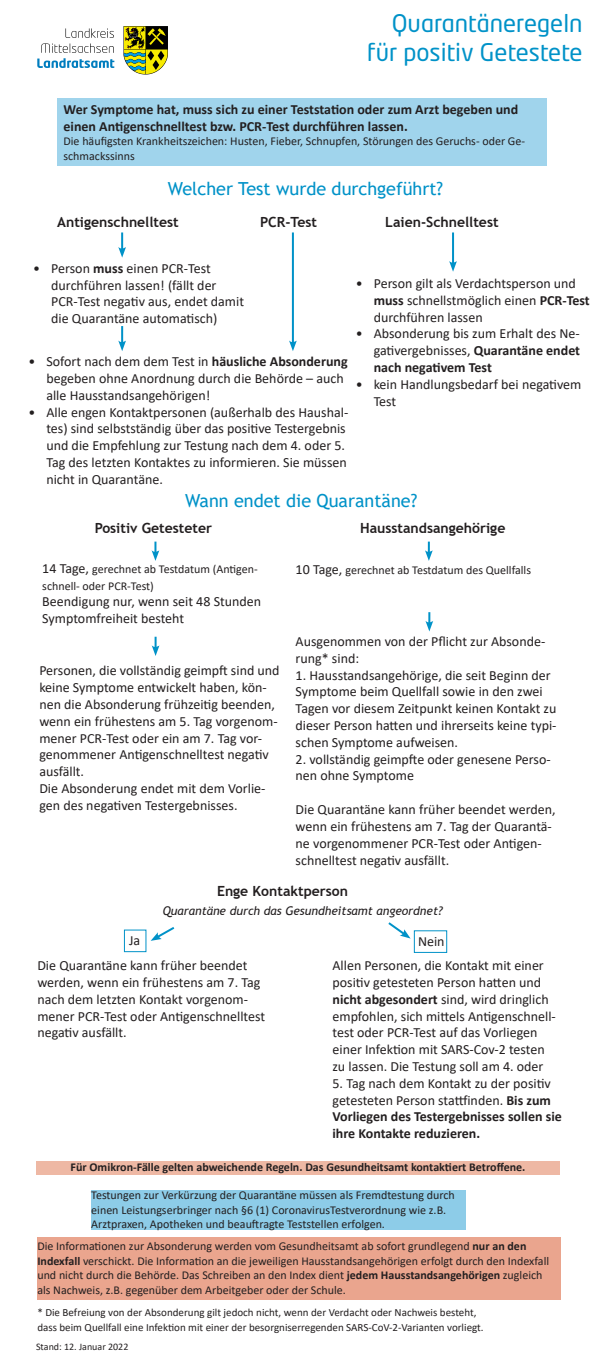
<style>
.page{position:relative;width:596px;height:1370px;background:#fff}
.page>*{position:absolute;margin:0;border:0;box-sizing:border-box;transform-origin:0 0}
.t1{font:24px "Neo Tech Std";color:#0092c8}
.t2{font:18px "Trebuchet MS";color:#0092c8}
.t3{font:14px/16.8px "Calibri";color:#231f20}
.t4{font:700 14px/16.8px "Calibri";color:#231f20}
.t5{font:700 14px "Trebuchet MS";color:#231f20}
.t6{font:12px/14.4px "Calibri";color:#231f20}
.t7{font:700 12px "Calibri";color:#231f20}
.t8{font:italic 12px "Trebuchet MS";color:#231f20}
.t9{font:11px "Calibri";color:#231f20}
.t10{font:10px "Calibri";color:#231f20}
.s1{font-weight:700}
.s2{font-size:14px}
.s3{font-weight:400}
</style>
<div class="page">
<svg style="left:123px;top:26px;width:45px;height:48px;background:#858a2b"></svg>
<svg style="left:37px;top:28px;width:77px;height:40px"></svg>
<svg style="left:388px;top:922px;width:22px;height:16px"></svg>
<svg style="left:151px;top:541px;width:8px;height:20px"></svg>
<hr style="left:292px;top:232px;width:2px;height:112px;background:#0092c8">
<svg style="left:289px;top:340px;width:7px;height:11px"></svg>
<svg style="left:118px;top:232px;width:8px;height:25px"></svg>
<svg style="left:118px;top:326px;width:8px;height:25px"></svg>
<hr style="left:451px;top:232px;width:2px;height:33px;background:#0092c8">
<svg style="left:449px;top:261px;width:7px;height:11px"></svg>
<div style="left:413px;top:930px;width:34px;height:22px;border:1px solid #0092c8"></div>
<svg style="left:425px;top:541px;width:7px;height:20px"></svg>
<div style="left:37px;top:1236px;width:524px;height:62px;background:#eaa58e"></div>
<svg style="left:152px;top:636px;width:7px;height:20px"></svg>
<svg style="left:425px;top:612px;width:8px;height:19px"></svg>
<svg style="left:151px;top:927px;width:24px;height:13px"></svg>
<div style="left:91px;top:1190px;width:374px;height:39px;background:#8dcce8"></div>
<div style="left:57px;top:98px;width:489px;height:67px;background:#a0d4ec"></div>
<div style="left:36px;top:1161px;width:523px;height:13px;background:#eeb8a4"></div>
<p class="t1" style="left:391px;top:8px;width:192px">Quarantäneregeln</p>
<p class="t1" style="left:367px;top:37px;width:217px">für positiv Getestete</p>
<p class="t4" style="left:63px;top:101px;width:456px">Wer Symptome hat, muss sich zu einer Teststation oder zum Arzt begeben und einen Antigenschnelltest bzw. PCR-Test durchführen lassen.</p>
<p class="t6" style="left:63px;top:134px;width:463px">Die häufigsten Krankheitszeichen: Husten, Fieber, Schnupfen, Störungen des Geruchs- oder Ge&shy;schmackssinns</p>
<p class="t2" style="left:168px;top:177px;width:277px">Welcher Test wurde durchgeführt?</p>
<p class="t5" style="left:57px;top:213px;width:123px">Antigenschnelltest</p>
<p class="t5" style="left:385px;top:213px;width:115px">Laien-Schnelltest</p>
<p class="t5" style="left:260px;top:213px;width:59px">PCR-Test</p>
<p class="t3" style="left:51px;top:259px;width:194px;text-indent:-18px">• Person <span class="s1">muss</span> einen PCR-Test durchführen lassen! (fällt der<br>PCR-Test negativ aus, endet damit die Quarantäne automatisch)</p>
<p class="t3" style="left:46px;top:353px;width:302px;text-indent:-18px">• Sofort nach dem dem Test in <span class="s1">häusliche Absonderung </span>begeben ohne Anordnung durch die Behörde – auch alle Hausstandsangehörigen!</p>
<p class="t3" style="left:46px;top:403px;width:303px;text-indent:-18px">• Alle engen Kontaktpersonen (außerhalb des Haushal&shy;tes) sind selbstständig über das positive Testergebnis und die Empfehlung zur Testung nach dem 4. oder 5.<br>Tag des letzten Kontaktes zu informieren. Sie müssen nicht in Quarantäne.</p>
<p class="t3" style="left:373px;top:274px;width:217px;text-indent:-18px">• Person gilt als Verdachtsperson und <span class="s1">muss</span> schnellstmöglich einen <span class="s1">PCR-Test </span>durchführen lassen</p>
<p class="t3" style="left:373px;top:325px;width:208px;text-align:justify;text-indent:-18px">• Absonderung bis zum Erhalt des Ne&shy;gativergebnisses, <span class="s1">Quarantäne endet nach negativem Test</span></p>
<p class="t3" style="left:373px;top:375px;width:209px;text-indent:-18px">• kein Handlungsbedarf bei negativem<br>Test</p>
<p class="t2" style="left:185px;top:489px;width:233px">Wann endet die Quarantäne?</p>
<p class="t5" style="left:95px;top:519px;width:119px">Positiv Getesteter</p>
<p class="t5" style="left:360px;top:519px;width:147px">Hausstandsangehörige</p>
<p class="t6" style="left:42px;top:560px;width:217px;line-height:16.8px"><span class="s2">14 Tage,</span> gerechnet ab Testdatum (Antigen&shy;schnell- oder PCR-Test)</p>
<p class="t3" style="left:42px;top:593px;width:220px">Beendigung nur, wenn seit 48 Stunden<br>Symptomfreiheit besteht</p>
<p class="t3" style="left:39px;top:662px;width:241px">Personen, die vollständig geimpft sind und keine Symptome entwickelt haben, kön&shy;nen die Absonderung frühzeitig beenden, wenn ein frühestens am 5. Tag vorgenom&shy;mener PCR-Test oder ein am 7. Tag vor&shy;genommener Antigenschnelltest negativ ausfällt.</p>
<p class="t3" style="left:39px;top:779px;width:227px">Die Absonderung endet mit dem Vorlie&shy;gen des negativen Testergebnisses.</p>
<p class="t6" style="left:295px;top:562px;width:237px"><span class="s2">10 Tage,</span> gerechnet ab Testdatum des Quellfalls</p>
<p class="t3" style="left:295px;top:632px;width:251px">Ausgenommen von der Pflicht zur Absonde&shy;rung* sind:</p>
<p class="t3" style="left:295px;top:666px;width:262px">1. Hausstandsangehörige, die seit Beginn der Symptome beim Quellfall sowie in den zwei Tagen vor diesem Zeitpunkt keinen Kontakt zu dieser Person hatten und ihrerseits keine typi&shy;schen Symptome aufweisen.</p>
<p class="t3" style="left:295px;top:750px;width:256px">2. vollständig geimpfte oder genesene Perso&shy;nen ohne Symptome</p>
<p class="t3" style="left:295px;top:800px;width:261px">Die Quarantäne kann früher beendet werden, wenn ein frühestens am 7. Tag der Quarantä&shy;ne vorgenommener PCR-Test oder Antigen&shy;schnelltest negativ ausfällt.</p>
<p class="t5" style="left:217px;top:882px;width:132px">Enge Kontaktperson</p>
<p class="t3" style="left:129px;top:931px;width:13px">Ja</p>
<p class="t8" style="left:163px;top:903px;width:281px">Quarantäne durch das Gesundheitsamt angeordnet?</p>
<p class="t3" style="left:418px;top:932px;width:28px">Nein</p>
<p class="t3" style="left:37px;top:956px;width:229px">Die Quarantäne kann früher beendet werden, wenn ein frühestens am 7. Tag nach dem letzten Kontakt vorgenom&shy;mener PCR-Test oder Antigenschnelltest negativ ausfällt.</p>
<p class="t3" style="left:332px;top:956px;width:225px">Allen Personen, die Kontakt mit einer positiv getesteten Person hatten und <span class="s1">nicht abgesondert</span> sind, wird dringlich empfohlen, sich mittels Antigenschnell&shy;test oder PCR-Test auf das Vorliegen einer Infektion mit SARS-Cov-2 testen zu lassen. Die Testung soll am 4. oder</p>
<p class="t4" style="left:332px;top:1074px;width:231px"><span class="s3">5. Tag nach dem Kontakt zu der positiv getesteten Person stattfinden.</span> Bis zum Vorliegen des Testergebnisses sollen sie ihre Kontakte reduzieren.</p>
<p class="t7" style="left:70px;top:1157px;width:456px">Für Omikron-Fälle gelten abweichende Regeln. Das Gesundheitsamt kontaktiert Betroffene.</p>
<p class="t6" style="left:91px;top:1187px;width:365px">Testungen zur Verkürzung der Quarantäne müssen als Fremdtestung durch einen Leistungserbringer nach §6 (1) CoronavirusTestverordnung wie z.B.<br>Arztpraxen, Apotheken und beauftragte Teststellen erfolgen.</p>
<p class="t6" style="left:37px;top:1238px;width:513px">Die Informationen zur Absonderung werden vom Gesundheitsamt ab sofort grundlegend <span class="s1">nur an den Indexfall</span> verschickt. Die Information an die jeweiligen Hausstandsangehörigen erfolgt durch den Indexfall und nicht durch die Behörde. Das Schreiben an den Index dient <span class="s1">jedem Hausstandsangehörigen</span> zugleich als Nachweis, z.B. gegenüber dem Arbeitgeber oder der Schule.</p>
<p class="t9" style="left:37px;top:1304px;width:440px">* Die Befreiung von der Absonderung gilt jedoch nicht, wenn der Verdacht oder Nachweis besteht,</p>
<p class="t9" style="left:37px;top:1318px;width:447px">dass beim Quellfall eine Infektion mit einer der besorgniserregenden SARS-CoV-2-Varianten vorliegt.</p>
<p class="t10" style="left:36px;top:1339px;width:94px">Stand: 12. Januar 2022</p>
</div>
